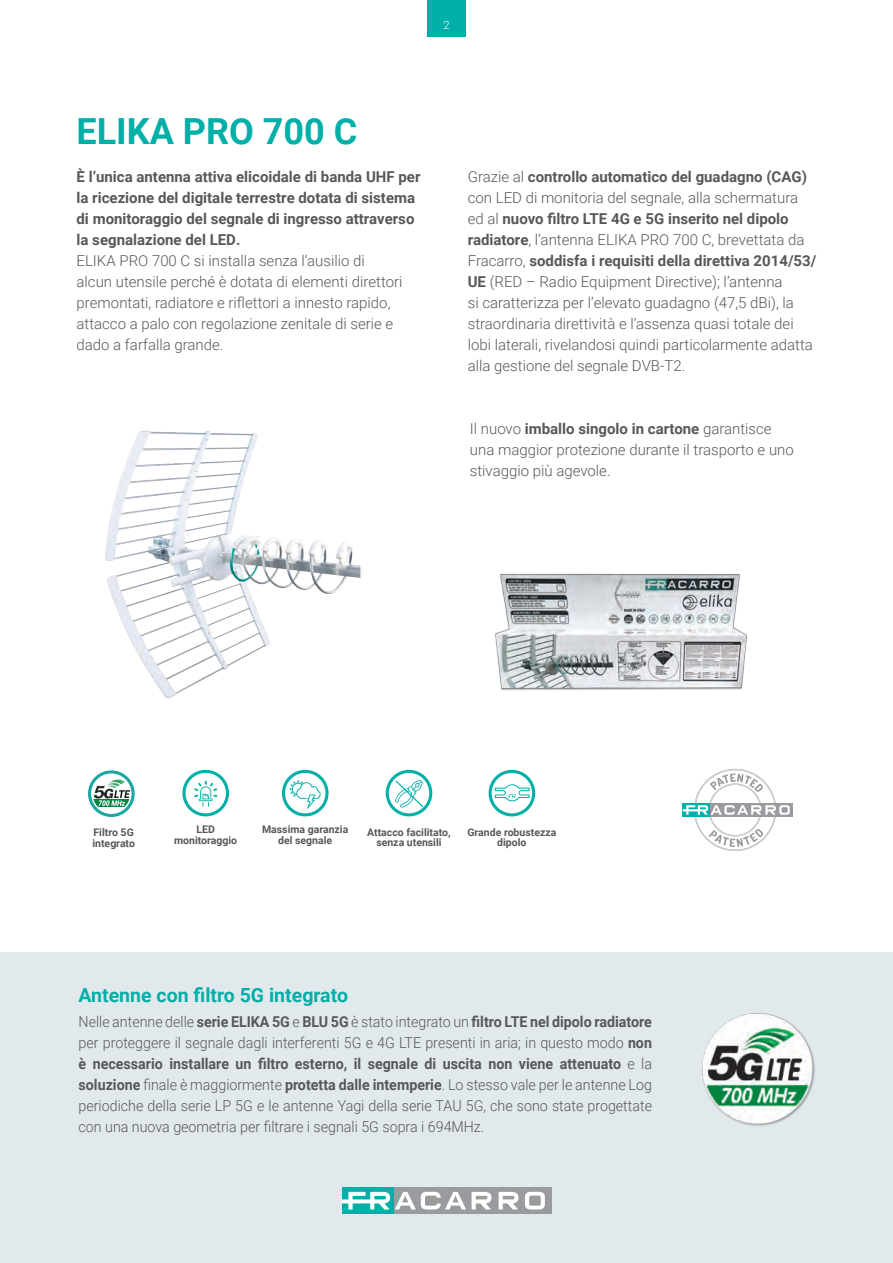
<style>
.page{position:relative;width:893px;height:1263px;background:#fff}
.page>*{position:absolute;margin:0;border:0;box-sizing:border-box;transform-origin:0 0}
.t1{font:700 36px "Roboto";color:#00afa8}
.t2{font:700 19.5px "Roboto";color:#00afa8}
.t3{font:300 15px/21px "Roboto";color:#57585a}
.t4{font:300 15px/21px "Roboto";color:#57585a;text-align:justify;scale:.95 1}
.t5{font:700 15px/21px "Roboto";color:#57585a}
.t6{font:300 11.25px "Roboto";color:#fff}
.t7{font:700 10.5px/10.5px "Roboto";color:#57585a;text-align:center}
.s1{font-weight:700}
</style>
<div class="page">
<div style="left:0;top:1157px;width:893px;height:106px;background:#e2e9ed"></div>
<div style="left:389px;top:1187px;width:162px;height:27px;background:#999b9e"></div>
<div style="left:342px;top:1187px;width:51px;height:27px;background:#00afa8"></div>
<svg style="left:472px;top:1192px;width:19px;height:17px"></svg>
<svg style="left:499px;top:1192px;width:19px;height:17px"></svg>
<svg style="left:525px;top:1192px;width:20px;height:17px"></svg>
<svg style="left:342px;top:1192px;width:124px;height:17px"></svg>
<div style="left:427px;top:0;width:39px;height:36px;background:#00afa8"></div>
<img style="left:105px;top:430px;width:258px;height:268px">
<div style="left:708px;top:803px;width:85px;height:14px;background:#999b9e"></div>
<svg style="left:683px;top:769px;width:107px;height:82px"></svg>
<svg style="left:194px;top:781px;width:23px;height:26px"></svg>
<div style="left:182px;top:770px;width:47px;height:46px;border:3px solid #00afa8;border-radius:50%"></div>
<div style="left:282px;top:770px;width:47px;height:46px;border:3px solid #00afa8;border-radius:50%"></div>
<svg style="left:289px;top:780px;width:32px;height:29px"></svg>
<svg style="left:394px;top:779px;width:30px;height:29px"></svg>
<div style="left:386px;top:770px;width:46px;height:46px;border:3px solid #00afa8;border-radius:50%"></div>
<div style="left:489px;top:770px;width:46px;height:46px;border:3px solid #00afa8;border-radius:50%"></div>
<svg style="left:495px;top:784px;width:35px;height:17px"></svg>
<svg style="left:90px;top:772px;width:43px;height:43px"></svg>
<div style="left:88px;top:770px;width:47px;height:47px;border:3px solid #1aa8a3;border-radius:50%"></div>
<img style="left:88px;top:775px;width:41px;height:30px">
<svg style="left:93px;top:799px;width:37px;height:8px"></svg>
<svg style="left:98px;top:790px;width:32px;height:16px"></svg>
<div style="left:0;top:952px;width:893px;height:215px;background:#e2e9ed"></div>
<img style="left:702px;top:1013px;width:113px;height:113px">
<img style="left:495px;top:573px;width:252px;height:118px">
<p class="t6" style="left:443px;top:19px;width:8px">22</p>
<h1 class="t1" style="left:77px;top:106px;width:282px">ELIKA PRO 700 C</h1>
<p class="t5" style="left:77px;top:166px;width:345px">È l’unica antenna attiva elicoidale di banda UHF per la ricezione del digitale terrestre dotata di sistema di monitoraggio del segnale di ingresso attraverso la segnalazione del LED.</p>
<p class="t3" style="left:77px;top:250px;width:327px">ELIKA PRO 700 C si installa senza l’ausilio di alcun utensile perché è dotata di elementi direttori premontati, radiatore e riflettori a innesto rapido, attacco a palo con regolazione zenitale di serie e dado a farfalla grande.</p>
<p class="t3" style="left:468px;top:166px;width:350px">Grazie al <span class="s1">controllo automatico del guadagno (CAG) </span>con LED di monitoria del segnale, alla schermatura ed al <span class="s1">nuovo filtro LTE 4G e 5G inserito nel dipolo radiatore</span>, l’antenna ELIKA PRO 700 C, brevettata da Fracarro, <span class="s1">soddisfa i requisiti della direttiva 2014/53/ UE</span> (RED – Radio Equipment Directive); l’antenna<br>si caratterizza per l’elevato guadagno (47,5 dBi), la straordinaria direttività e l’assenza quasi totale dei lobi laterali, rivelandosi quindi particolarmente adatta alla gestione del segnale DVB-T2.</p>
<p class="t3" style="left:470px;top:417px;width:325px">Il nuovo <span class="s1">imballo singolo in cartone</span> garantisce una maggior protezione durante il trasporto e uno stivaggio più agevole.</p>
<p class="t7" style="left:92px;top:827px;width:44px;text-align:left">Filtro 5G integrato</p>
<p class="t7" style="left:174px;top:824px;width:65px">LED monitoraggio</p>
<p class="t7" style="left:262px;top:824px;width:88px">Massima garanzia del segnale</p>
<p class="t7" style="left:367px;top:826px;width:85px">Attacco facilitato, senza utensili</p>
<p class="t7" style="left:467px;top:826px;width:90px">Grande robustezza dipolo</p>
<h2 class="t2" style="left:79px;top:981px;width:271px">Antenne con filtro 5G integrato</h2>
<p class="t4" style="left:79px;top:1011px;width:605px">Nelle antenne delle <span class="s1">serie ELIKA 5G</span> e <span class="s1">BLU 5G</span> è stato integrato un <span class="s1">filtro LTE nel dipolo radiatore </span>per proteggere il segnale dagli interferenti 5G e 4G LTE presenti in aria; in questo modo <span class="s1">non è necessario installare un filtro esterno, il segnale di uscita non viene attenuato</span> e la <span class="s1">soluzione</span> finale è maggiormente <span class="s1">protetta dalle intemperie</span>. Lo stesso vale per le antenne Log periodiche della serie LP 5G e le antenne Yagi della serie TAU 5G, che sono state progettate con una nuova geometria per filtrare i segnali 5G sopra i 694MHz.</p>
</div>
